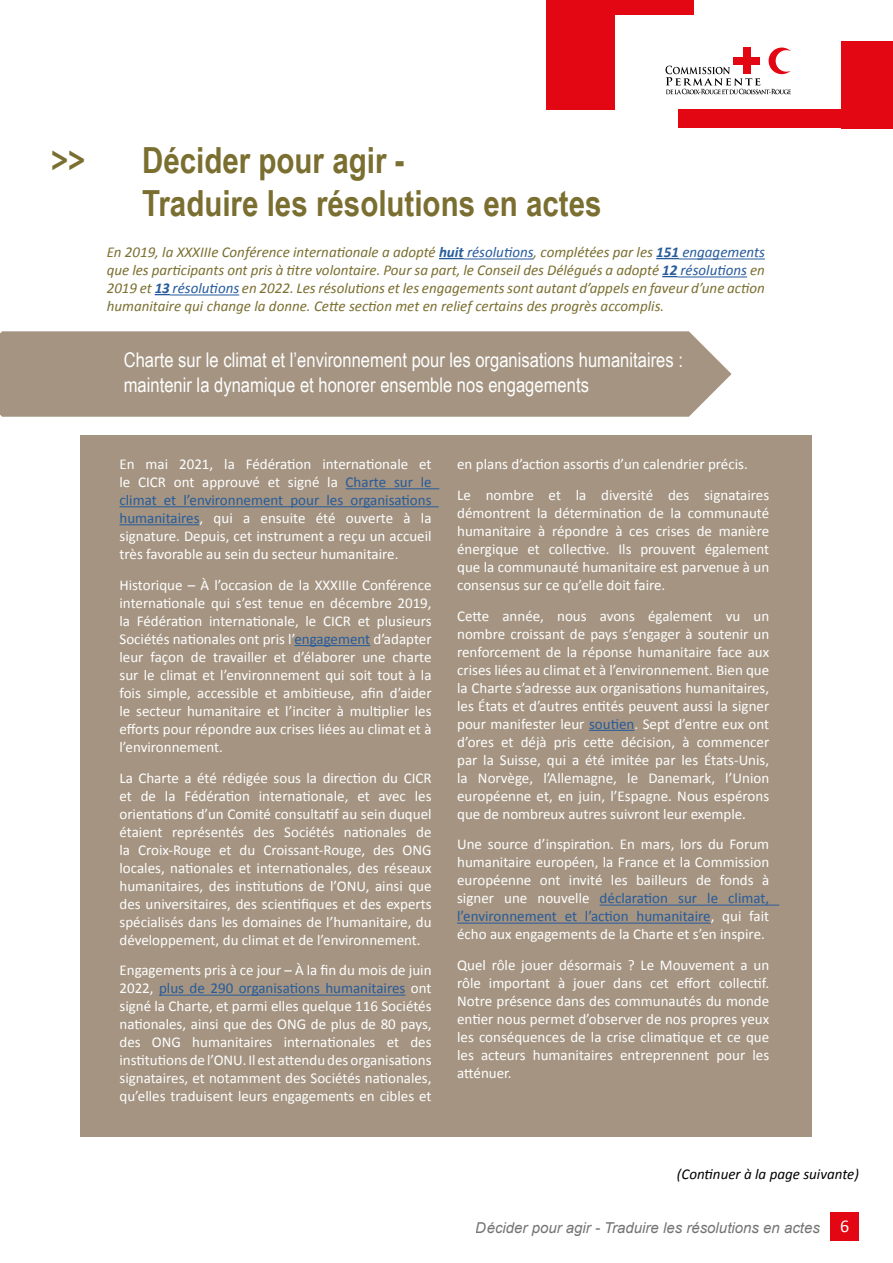
<style>
.page{position:relative;width:893px;height:1263px;background:#fff}
.page>*{position:absolute;margin:0;border:0;box-sizing:border-box;transform-origin:0 0}
.t1{font:700 36px/43.2px "Arial Narrow";color:#7a6f30}
.t2{font:20.25px/24.3px "Arial Narrow";color:#fff}
.t3{font:18px "Calibri";color:#fff}
.t4{font:15px/18px "Calibri";color:#fff;text-align:justify}
.t5{font:italic 15px/18px "Calibri";color:#7a6f30;text-align:justify}
.t6{font:italic 15px "Arial";color:#000}
.t7{font:italic 15px "Calibri";color:#000}
.s1{font-weight:700;color:#275b9b}
.s2{color:#275b9b}
</style>
<div class="page">
<div style="left:831px;top:1212px;width:28px;height:28px;background:#e30613"></div>
<div style="left:80px;top:435px;width:732px;height:701px;background:#a49481"></div>
<svg style="left:439px;top:258px;width:25px;height:1px"></svg>
<hr style="left:464px;top:258px;width:70px;height:1px;background:#275b9b">
<svg style="left:656px;top:258px;width:23px;height:1px"></svg>
<hr style="left:679px;top:258px;width:86px;height:1px;background:#275b9b">
<svg style="left:662px;top:276px;width:15px;height:1px"></svg>
<hr style="left:677px;top:276px;width:70px;height:1px;background:#275b9b">
<svg style="left:155px;top:294px;width:15px;height:1px"></svg>
<hr style="left:170px;top:294px;width:69px;height:1px;background:#275b9b">
<div style="left:0;top:331px;width:731px;height:86px;background:#a49481"></div>
<hr style="left:346px;top:488px;width:93px;height:1px;background:#275b9b">
<hr style="left:119px;top:506px;width:320px;height:1px;background:#275b9b">
<hr style="left:119px;top:524px;width:81px;height:1px;background:#275b9b">
<hr style="left:294px;top:645px;width:76px;height:1px;background:#275b9b">
<hr style="left:159px;top:995px;width:246px;height:1px;background:#275b9b">
<hr style="left:589px;top:730px;width:45px;height:1px;background:#275b9b">
<hr style="left:600px;top:905px;width:179px;height:1px;background:#275b9b">
<hr style="left:457px;top:923px;width:254px;height:1px;background:#275b9b">
<div style="left:546px;top:0;width:68px;height:110px;background:#e30613"></div>
<div style="left:546px;top:0;width:148px;height:15px;background:#e30613"></div>
<div style="left:842px;top:41px;width:51px;height:87px;background:#e30613"></div>
<div style="left:678px;top:110px;width:189px;height:18px;background:#e30613"></div>
<div style="left:743px;top:47px;width:8px;height:27px;background:#e30613"></div>
<svg style="left:665px;top:48px;width:126px;height:46px"></svg>
<h1 class="t1" style="left:51px;top:137px;width:36px">&gt;&gt;</h1>
<h1 class="t1" style="left:142px;top:137px;width:461px">Décider pour agir -<br>Traduire les résolutions en actes</h1>
<p class="t5" style="left:107px;top:243px;width:660px">En 2019, la XXXIIIe Conférence internationale a adopté <span class="s1">huit</span> <span class="s2">résolutions</span>, complétées par les <span class="s1">151</span> <span class="s2">engagements </span>que les participants ont pris à titre volontaire. Pour sa part, le Conseil des Délégués a adopté <span class="s1">12</span> <span class="s2">résolutions</span> en 2019 et <span class="s1">13</span> <span class="s2">résolutions</span> en 2022. Les résolutions et les engagements sont autant d’appels en faveur d’une action humanitaire qui change la donne. Cette section met en relief certains des progrès accomplis.</p>
<h2 class="t2" style="left:124px;top:347px;width:561px">Charte sur le climat et l’environnement pour les organisations humanitaires : maintenir la dynamique et honorer ensemble nos engagements</h2>
<p class="t4" style="left:119px;top:454px;width:314px">En mai 2021, la Fédération internationale et le CICR ont approuvé et signé la <span class="s2">Charte sur le climat et l’environnement pour les organisations humanitaires</span>, qui a ensuite été ouverte à la signature. Depuis, cet instrument a reçu un accueil très favorable au sein du secteur humanitaire.</p>
<p class="t4" style="left:119px;top:575px;width:314px">Historique – À l’occasion de la XXXIIIe Conférence internationale qui s’est tenue en décembre 2019, la Fédération internationale, le CICR et plusieurs Sociétés nationales ont pris l’<span class="s2">engagement</span> d’adapter leur façon de travailler et d’élaborer une charte sur le climat et l’environnement qui soit tout à la fois simple, accessible et ambitieuse, afin d’aider le secteur humanitaire et l’inciter à multiplier les efforts pour répondre aux crises liées au climat et à l’environnement.</p>
<p class="t4" style="left:119px;top:768px;width:314px">La Charte a été rédigée sous la direction du CICR et de la Fédération internationale, et avec les orientations d’un Comité consultatif au sein duquel étaient représentés des Sociétés nationales de la Croix-Rouge et du Croissant-Rouge, des ONG locales, nationales et internationales, des réseaux humanitaires, des institutions de l’ONU, ainsi que des universitaires, des scientifiques et des experts spécialisés dans les domaines de l’humanitaire, du développement, du climat et de l’environnement.</p>
<p class="t4" style="left:119px;top:961px;width:314px">Engagements pris à ce jour – À la fin du mois de juin 2022, <span class="s2">plus de 290 organisations humanitaires</span> ont signé la Charte, et parmi elles quelque 116 Sociétés nationales, ainsi que des ONG de plus de 80 pays, des ONG humanitaires internationales et des institutions de l’ONU. Il est attendu des organisations signataires, et notamment des Sociétés nationales, qu’elles traduisent leurs engagements en cibles et</p>
<p class="t4" style="left:457px;top:448px;width:314px;line-height:30.8px">en plans d’action assortis d’un calendrier précis.<br>Le nombre et la diversité des signataires</p>
<p class="t4" style="left:457px;top:503px;width:314px">démontrent la détermination de la communauté humanitaire à répondre à ces crises de manière énergique et collective. Ils prouvent également que la communauté humanitaire est parvenue à un consensus sur ce qu’elle doit faire.</p>
<p class="t4" style="left:457px;top:606px;width:314px">Cette année, nous avons également vu un nombre croissant de pays s’engager à soutenir un renforcement de la réponse humanitaire face aux crises liées au climat et à l’environnement. Bien que la Charte s’adresse aux organisations humanitaires, les États et d’autres entités peuvent aussi la signer pour manifester leur <span class="s2">soutien</span>. Sept d’entre eux ont d’ores et déjà pris cette décision, à commencer par la Suisse, qui a été imitée par les États-Unis, la Norvège, l’Allemagne, le Danemark, l’Union européenne et, en juin, l’Espagne. Nous espérons que de nombreux autres suivront leur exemple.</p>
<p class="t4" style="left:457px;top:835px;width:314px">Une source d’inspiration. En mars, lors du Forum humanitaire européen, la France et la Commission européenne ont invité les bailleurs de fonds à signer une nouvelle <span class="s2">déclaration sur le climat, l’environnement et l’action humanitaire</span>, qui fait écho aux engagements de la Charte et s’en inspire.</p>
<p class="t4" style="left:457px;top:955px;width:314px">Quel rôle jouer désormais ? Le Mouvement a un rôle important à jouer dans cet effort collectif.<br>Notre présence dans des communautés du monde entier nous permet d’observer de nos propres yeux les conséquences de la crise climatique et ce que les acteurs humanitaires entreprennent pour les atténuer.</p>
<p class="t7" style="left:677px;top:1165px;width:184px">(Continuer à la page suivante)</p>
<p class="t6" style="left:476px;top:1217px;width:346px">Décider pour agir - Traduire les résolutions en actes</p>
<p class="t3" style="left:840px;top:1215px;width:11px">6</p>
</div>
